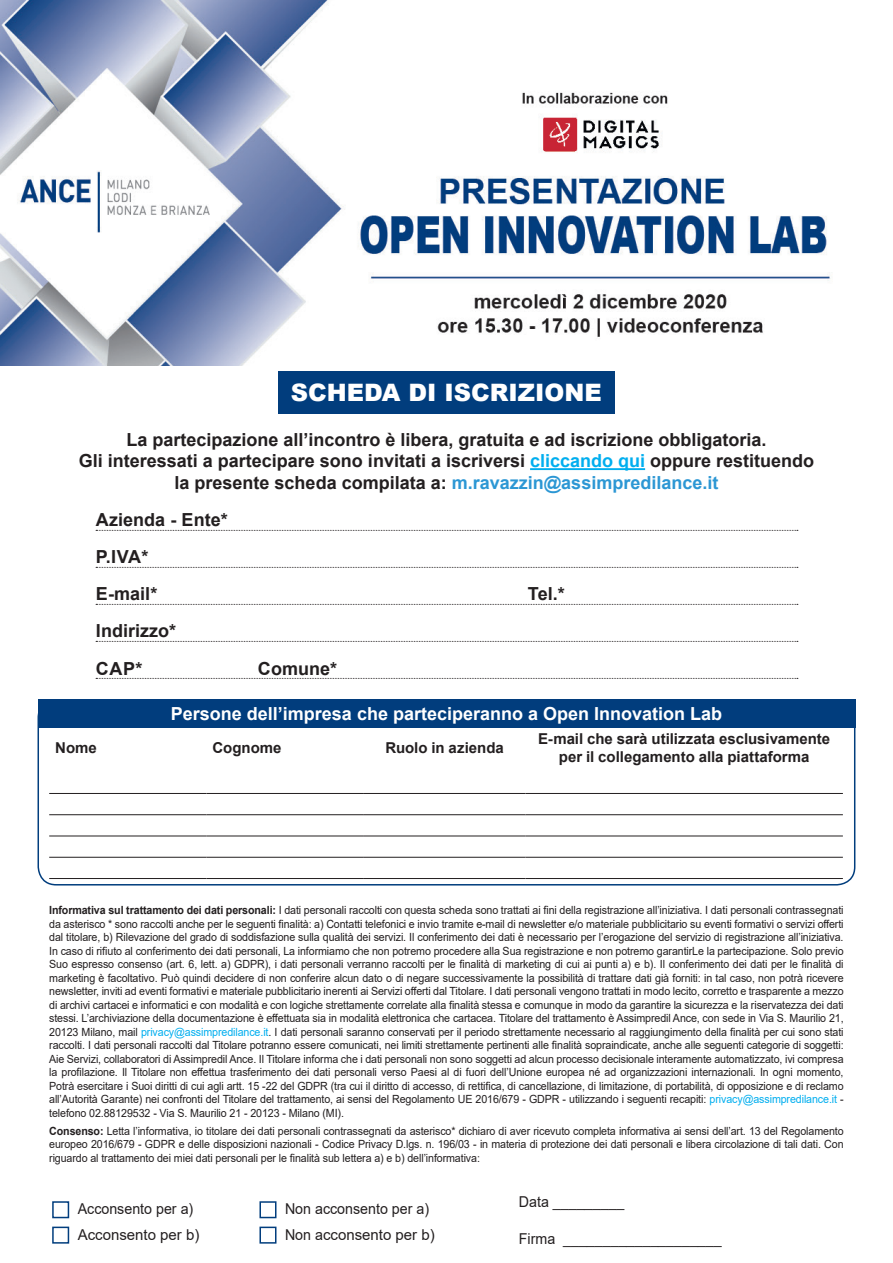
<style>
.page{position:relative;width:893px;height:1263px;background:#fff}
.page>*{position:absolute;margin:0;border:0;box-sizing:border-box;transform-origin:0 0}
.t1{font:900 24px "Arial";color:#fff}
.t2{font:700 18px "Arial";color:#231f20}
.t3{font:700 18px "Arial";color:#2c97d4}
.t4{font:700 18px "Arial";color:#fff}
.t5{font:700 15px/18px "Arial";color:#231f20;text-align:center}
.t6{font:15px "Arial";color:#231f20;scale:.95 1}
.t7{font:15px "Arial";color:#231f20}
.t8{font:11.25px/13.5px "Arial";letter-spacing:-.01em;color:#231f20;text-align:justify;scale:.95 1}
.s1{color:#00aeef}
.s2{color:#231f20}
.s3{font-weight:700}
</style>
<div class="page">
<div style="left:38px;top:699px;width:817px;height:186px;border:2px solid #013d7d;border-radius:18px"></div>
<img style="left:0;top:0;width:831px;height:366px">
<div style="left:278px;top:371px;width:337px;height:42px;background:#013d7d"></div>
<div style="left:52px;top:1201px;width:17px;height:17px;border:2px solid #013d7d"></div>
<div style="left:259px;top:1201px;width:17px;height:17px;border:2px solid #013d7d"></div>
<div style="left:52px;top:1226px;width:17px;height:17px;border:2px solid #013d7d"></div>
<div style="left:259px;top:1226px;width:17px;height:17px;border:2px solid #013d7d"></div>
<svg style="left:96px;top:530px;width:702px;height:1px"></svg>
<svg style="left:96px;top:567px;width:702px;height:1px"></svg>
<svg style="left:96px;top:604px;width:702px;height:1px"></svg>
<svg style="left:96px;top:641px;width:702px;height:1px"></svg>
<svg style="left:96px;top:678px;width:702px;height:1px"></svg>
<hr style="left:530px;top:468px;width:115px;height:2px;background:#00aeef">
<div style="left:38px;top:699px;width:817px;height:28px;background:#013d7d"></div>
<hr style="left:49px;top:857px;width:158px;height:1px;background:#231f20">
<hr style="left:207px;top:857px;width:157px;height:1px;background:#231f20">
<hr style="left:364px;top:857px;width:161px;height:1px;background:#231f20">
<hr style="left:525px;top:857px;width:318px;height:1px;background:#231f20">
<hr style="left:49px;top:878px;width:158px;height:1px;background:#231f20">
<hr style="left:207px;top:878px;width:157px;height:1px;background:#231f20">
<hr style="left:364px;top:878px;width:161px;height:1px;background:#231f20">
<hr style="left:525px;top:878px;width:318px;height:1px;background:#231f20">
<hr style="left:49px;top:793px;width:158px;height:1px;background:#231f20">
<hr style="left:207px;top:793px;width:157px;height:1px;background:#231f20">
<hr style="left:364px;top:793px;width:161px;height:1px;background:#231f20">
<hr style="left:525px;top:793px;width:318px;height:1px;background:#231f20">
<hr style="left:49px;top:814px;width:158px;height:1px;background:#231f20">
<hr style="left:207px;top:814px;width:157px;height:1px;background:#231f20">
<hr style="left:364px;top:814px;width:161px;height:1px;background:#231f20">
<hr style="left:525px;top:814px;width:318px;height:1px;background:#231f20">
<hr style="left:49px;top:836px;width:158px;height:1px;background:#231f20">
<hr style="left:207px;top:836px;width:157px;height:1px;background:#231f20">
<hr style="left:364px;top:836px;width:161px;height:1px;background:#231f20">
<hr style="left:525px;top:836px;width:318px;height:1px;background:#231f20">
<p class="t1" style="left:291px;top:375px;width:312px">SCHEDA DI ISCRIZIONE</p>
<p class="t2" style="left:126px;top:427px;width:642px">La partecipazione all’incontro è libera, gratuita e ad iscrizione obbligatoria.</p>
<p class="t2" style="left:79px;top:448px;width:737px">Gli interessati a partecipare sono invitati a iscriversi <span class="s1">cliccando qui</span> oppure restituendo</p>
<p class="t3" style="left:175px;top:470px;width:545px"><span class="s2">la presente scheda compilata a:</span> m.ravazzin@assimpredilance.it</p>
<p class="t2" style="left:96px;top:507px;width:133px">Azienda - Ente*</p>
<p class="t2" style="left:96px;top:544px;width:54px">P.IVA*</p>
<p class="t2" style="left:96px;top:581px;width:63px">E-mail*</p>
<p class="t2" style="left:528px;top:581px;width:38px">Tel.*</p>
<p class="t2" style="left:96px;top:618px;width:82px">Indirizzo*</p>
<p class="t2" style="left:96px;top:655px;width:48px">CAP*</p>
<p class="t2" style="left:258px;top:655px;width:81px">Comune*</p>
<p class="t4" style="left:171px;top:701px;width:553px">Persone dell’impresa che parteciperanno a Open Innovation Lab</p>
<p class="t5" style="left:55px;top:739px;width:43px">Nome</p>
<p class="t5" style="left:213px;top:739px;width:71px">Cognome</p>
<p class="t5" style="left:385px;top:739px;width:120px">Ruolo in azienda</p>
<p class="t5" style="left:538px;top:730px;width:294px">E-mail che sarà utilizzata esclusivamente per il collegamento alla piattaforma</p>
<p class="t8" style="left:49px;top:903px;width:838px"><span class="s3">Informativa sul trattamento dei dati personali:</span> I dati personali raccolti con questa scheda sono trattati ai fini della registrazione all’iniziativa. I dati personali contrassegnati da asterisco * sono raccolti anche per le seguenti finalità: a) Contatti telefonici e invio tramite e-mail di newsletter e/o materiale pubblicitario su eventi formativi o servizi offerti dal titolare, b) Rilevazione del grado di soddisfazione sulla qualità dei servizi. Il conferimento dei dati è necessario per l’erogazione del servizio di registrazione all’iniziativa.<br>In caso di rifiuto al conferimento dei dati personali, La informiamo che non potremo procedere alla Sua registrazione e non potremo garantirLe la partecipazione. Solo previo Suo espresso consenso (art. 6, lett. a) GDPR), i dati personali verranno raccolti per le finalità di marketing di cui ai punti a) e b). Il conferimento dei dati per le finalità di marketing è facoltativo. Può quindi decidere di non conferire alcun dato o di negare successivamente la possibilità di trattare dati già forniti: in tal caso, non potrà ricevere newsletter, inviti ad eventi formativi e materiale pubblicitario inerenti ai Servizi offerti dal Titolare. I dati personali vengono trattati in modo lecito, corretto e trasparente a mezzo di archivi cartacei e informatici e con modalità e con logiche strettamente correlate alla finalità stessa e comunque in modo da garantire la sicurezza e la riservatezza dei dati stessi. L’archiviazione della documentazione è effettuata sia in modalità elettronica che cartacea. Titolare del trattamento è Assimpredil Ance, con sede in Via S. Maurilio 21, 20123 Milano, mail <span class="s1">privacy@assimpredilance.it</span>. I dati personali saranno conservati per il periodo strettamente necessario al raggiungimento della finalità per cui sono stati raccolti. I dati personali raccolti dal Titolare potranno essere comunicati, nei limiti strettamente pertinenti alle finalità sopraindicate, anche alle seguenti categorie di soggetti:<br>Aie Servizi, collaboratori di Assimpredil Ance. Il Titolare informa che i dati personali non sono soggetti ad alcun processo decisionale interamente automatizzato, ivi compresa la profilazione. Il Titolare non effettua trasferimento dei dati personali verso Paesi al di fuori dell’Unione europea né ad organizzazioni internazionali. In ogni momento, Potrà esercitare i Suoi diritti di cui agli artt. 15 -22 del GDPR (tra cui il diritto di accesso, di rettifica, di cancellazione, di limitazione, di portabilità, di opposizione e di reclamo all’Autorità Garante) nei confronti del Titolare del trattamento, ai sensi del Regolamento UE 2016/679 - GDPR - utilizzando i seguenti recapiti: <span class="s1">privacy@assimpredilance.it</span> - telefono 02.88129532 - Via S. Maurilio 21 - 20123 - Milano (MI).</p>
<p class="t8" style="left:49px;top:1124px;width:838px"><span class="s3">Consenso:</span> Letta l’informativa, io titolare dei dati personali contrassegnati da asterisco* dichiaro di aver ricevuto completa informativa ai sensi dell’art. 13 del Regolamento europeo 2016/679 - GDPR e delle disposizioni nazionali - Codice Privacy D.lgs. n. 196/03 - in materia di protezione dei dati personali e libera circolazione di tali dati. Con riguardo al trattamento dei miei dati personali per le finalità sub lettera a) e b) dell’informativa:</p>
<p class="t6" style="left:78px;top:1199px;width:123px">Acconsento per a)</p>
<p class="t7" style="left:78px;top:1224px;width:123px">Acconsento per b)</p>
<p class="t6" style="left:285px;top:1199px;width:153px">Non acconsento per a)</p>
<p class="t6" style="left:285px;top:1224px;width:159px">Non acconsento per b)</p>
<p class="t6" style="left:519px;top:1191px;width:112px">Data _________</p>
<p class="t6" style="left:519px;top:1228px;width:215px">Firma ____________________</p>
</div>
